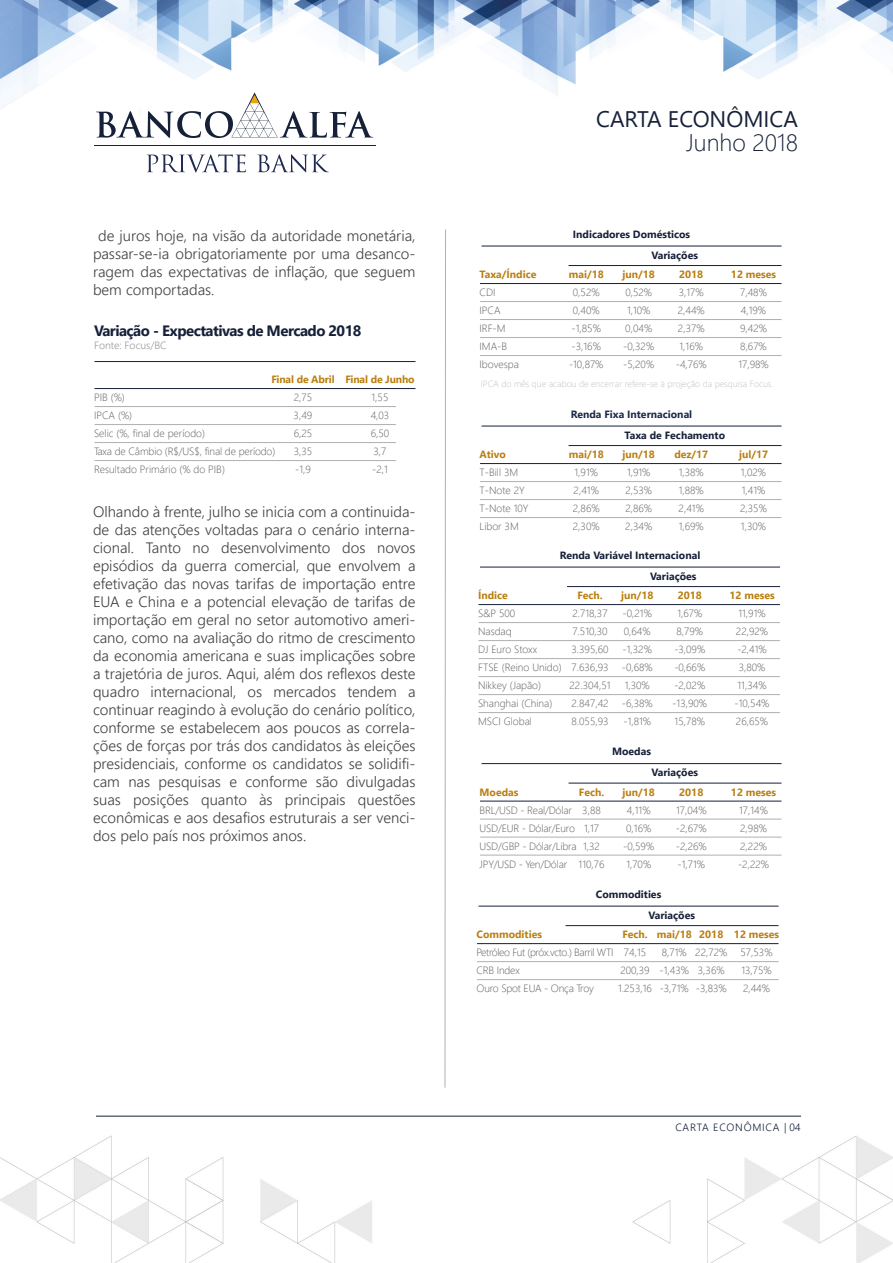
<style>
.page{position:relative;width:893px;height:1263px;background:#fff}
.page>*{position:absolute;margin:0;border:0;box-sizing:border-box;transform-origin:0 0}
.t1{font:300 24px "Segoe UI";color:#162038}
.t2{font:22.5px "Segoe UI";color:#162038}
.t3{font:300 15px/18px "Segoe UI";color:#404040;text-align:justify}
.t4{font:700 15px "Segoe UI";letter-spacing:-.035em;color:#162038}
.t5{font:300 10.5px/18px "Segoe UI";color:#5c5c60}
.t6{font:700 10.5px "Segoe UI";color:#ba7f10}
.t7{font:700 10.5px "Segoe UI";color:#162038}
.t8{font:300 10.5px/18px "Segoe UI";letter-spacing:-.035em;color:#5c5c60}
.t9{font:700 10.5px "Segoe UI";color:#1b2949}
.t10{font:300 10.5px "Segoe UI";letter-spacing:.075em;color:#162038}
.t11{font:300 10.5px "Segoe UI";color:#9d9c9c}
.t12{font:300 9px "Segoe UI";color:#c0c0c0}
</style>
<div class="page">
<img style="left:0;top:0;width:893px;height:1263px">
<hr style="left:96px;top:1116px;width:705px;height:1px;background:#162038">
<hr style="left:94px;top:146px;width:282px;height:1px;background:#162038">
<svg style="left:96px;top:92px;width:277px;height:46px"></svg>
<svg style="left:147px;top:154px;width:99px;height:19px"></svg>
<svg style="left:257px;top:154px;width:72px;height:18px"></svg>
<hr style="left:480px;top:463px;width:302px;height:1px;background:#162038">
<hr style="left:568px;top:445px;width:214px;height:1px;background:#162038">
<hr style="left:480px;top:481px;width:302px;height:1px;background:#b1b0b0">
<hr style="left:480px;top:499px;width:302px;height:1px;background:#b1b0b0">
<hr style="left:480px;top:517px;width:302px;height:1px;background:#b1b0b0">
<hr style="left:482px;top:426px;width:300px;height:1px;background:#162038">
<hr style="left:480px;top:283px;width:302px;height:1px;background:#162038">
<hr style="left:568px;top:265px;width:214px;height:1px;background:#162038">
<hr style="left:480px;top:301px;width:302px;height:1px;background:#b1b0b0">
<hr style="left:480px;top:319px;width:302px;height:1px;background:#b1b0b0">
<hr style="left:480px;top:337px;width:302px;height:1px;background:#b1b0b0">
<hr style="left:480px;top:355px;width:302px;height:1px;background:#b1b0b0">
<hr style="left:482px;top:246px;width:300px;height:1px;background:#162038">
<hr style="left:478px;top:604px;width:302px;height:1px;background:#162038">
<hr style="left:567px;top:586px;width:213px;height:1px;background:#162038">
<hr style="left:478px;top:622px;width:302px;height:1px;background:#b1b0b0">
<hr style="left:478px;top:640px;width:302px;height:1px;background:#b1b0b0">
<hr style="left:478px;top:658px;width:302px;height:1px;background:#b1b0b0">
<hr style="left:478px;top:676px;width:302px;height:1px;background:#b1b0b0">
<hr style="left:478px;top:694px;width:302px;height:1px;background:#b1b0b0">
<hr style="left:478px;top:712px;width:302px;height:1px;background:#b1b0b0">
<hr style="left:480px;top:567px;width:300px;height:1px;background:#162038">
<hr style="left:480px;top:801px;width:302px;height:1px;background:#162038">
<hr style="left:568px;top:783px;width:214px;height:1px;background:#162038">
<hr style="left:480px;top:819px;width:302px;height:1px;background:#b1b0b0">
<hr style="left:480px;top:837px;width:302px;height:1px;background:#b1b0b0">
<hr style="left:480px;top:855px;width:302px;height:1px;background:#b1b0b0">
<hr style="left:482px;top:763px;width:300px;height:1px;background:#162038">
<hr style="left:477px;top:943px;width:301px;height:1px;background:#162038">
<hr style="left:566px;top:925px;width:212px;height:1px;background:#162038">
<hr style="left:477px;top:961px;width:301px;height:1px;background:#b1b0b0">
<hr style="left:477px;top:979px;width:301px;height:1px;background:#b1b0b0">
<hr style="left:478px;top:906px;width:300px;height:1px;background:#162038">
<svg style="left:445px;top:229px;width:1px;height:859px"></svg>
<hr style="left:94px;top:388px;width:322px;height:1px;background:#162038">
<hr style="left:94px;top:406px;width:302px;height:1px;background:#b1b0b0">
<hr style="left:94px;top:424px;width:302px;height:1px;background:#b1b0b0">
<hr style="left:94px;top:442px;width:302px;height:1px;background:#b1b0b0">
<hr style="left:94px;top:460px;width:302px;height:1px;background:#b1b0b0">
<hr style="left:94px;top:361px;width:322px;height:1px;background:#162038">
<p class="t3" style="left:93px;top:225px;width:324px;text-indent:5px">de juros hoje, na visão da autoridade monetária, passar-se-ia obrigatoriamente por uma desanco&shy;ragem das expectativas de inflação, que seguem bem comportadas.</p>
<p class="t4" style="left:94px;top:317px;width:269px">Variação - Expectativas de Mercado 2018</p>
<p class="t11" style="left:94px;top:335px;width:74px">Fonte: Focus/BC</p>
<p class="t6" style="left:271px;top:370px;width:65px">Final de Abril</p>
<p class="t5" style="left:294px;top:388px;width:20px;text-align:justify">2,75<br>3,49<br>6,25<br>3,35 -1,9</p>
<p class="t5" style="left:94px;top:388px;width:183px">PIB (%)<br>IPCA (%)<br>Selic (%, final de período)<br>Taxa de Câmbio (R$/US$, final de período)<br>Resultado Primário (% do PIB)</p>
<p class="t6" style="left:345px;top:370px;width:71px">Final de Junho</p>
<p class="t5" style="left:371px;top:388px;width:20px">1,55<br>4,03<br>6,50<br>3,7 -2,1</p>
<p class="t3" style="left:93px;top:501px;width:324px">Olhando à frente, julho se inicia com a continuida&shy;de das atenções voltadas para o cenário interna&shy;cional. Tanto no desenvolvimento dos novos episódios da guerra comercial, que envolvem a efetivação das novas tarifas de importação entre EUA e China e a potencial elevação de tarifas de importação em geral no setor automotivo ameri&shy;cano, como na avaliação do ritmo de crescimento da economia americana e suas implicações sobre a trajetória de juros. Aqui, além dos reflexos deste quadro internacional, os mercados tendem a continuar reagindo à evolução do cenário político, conforme se estabelecem aos poucos as correla&shy;ções de forças por trás dos candidatos às eleições presidenciais, conforme os candidatos se solidifi&shy;cam nas pesquisas e conforme são divulgadas suas posições quanto às principais questões econômicas e aos desafios estruturais a ser venci&shy;dos pelo país nos próximos anos.</p>
<h2 class="t2" style="left:596px;top:98px;width:203px">CARTA ECONÔMICA</h2>
<h1 class="t1" style="left:686px;top:120px;width:113px">Junho 2018</h1>
<p class="t7" style="left:573px;top:224px;width:119px">Indicadores Domésticos</p>
<p class="t6" style="left:569px;top:265px;width:36px">mai/18</p>
<p class="t5" style="left:569px;top:283px;width:36px;text-align:center">0,52%<br>0,40% -1,85% -3,16% -10,87%</p>
<p class="t7" style="left:652px;top:245px;width:48px">Variações</p>
<p class="t6" style="left:480px;top:265px;width:58px">Taxa/Índice</p>
<p class="t5" style="left:480px;top:283px;width:41px">CDI<br>IPCA<br>IRF-M<br>IMA-B<br>Ibovespa</p>
<p class="t6" style="left:623px;top:265px;width:34px">jun/18</p>
<p class="t5" style="left:623px;top:283px;width:32px;text-align:center">0,52%<br>1,10%<br>0,04% -0,32% -5,20%</p>
<p class="t6" style="left:731px;top:265px;width:47px">12 meses</p>
<p class="t5" style="left:738px;top:282px;width:32px">7,48%<br>4,19%<br>9,42%<br>8,67%<br>17,98%</p>
<p class="t12" style="left:481px;top:375px;width:294px">IPCA do mês que acabou de encerrar refere-se à projeção da pesquisa Focus.</p>
<p class="t6" style="left:679px;top:265px;width:26px">2018</p>
<p class="t5" style="left:676px;top:283px;width:32px;text-align:center">3,17%<br>2,44%<br>2,37%<br>1,16% -4,76%</p>
<p class="t6" style="left:480px;top:445px;width:28px">Ativo</p>
<p class="t5" style="left:480px;top:463px;width:50px">T-Bill 3M<br>T-Note 2Y<br>T-Note 10Y<br>Libor 3M</p>
<p class="t9" style="left:571px;top:404px;width:123px">Renda Fixa Internacional</p>
<p class="t6" style="left:569px;top:445px;width:36px">mai/18</p>
<p class="t5" style="left:573px;top:463px;width:28px">1,91%<br>2,41%<br>2,86%<br>2,30%</p>
<p class="t7" style="left:624px;top:425px;width:102px">Taxa de Fechamento</p>
<p class="t6" style="left:674px;top:445px;width:35px">dez/17</p>
<p class="t5" style="left:679px;top:463px;width:27px;text-align:justify">1,38% 1,88% 2,41% 1,69%</p>
<p class="t6" style="left:623px;top:445px;width:34px">jun/18</p>
<p class="t5" style="left:625px;top:463px;width:28px">1,91%<br>2,53%<br>2,86%<br>2,34%</p>
<p class="t6" style="left:739px;top:445px;width:31px">jul/17</p>
<p class="t5" style="left:740px;top:463px;width:28px">1,02%<br>1,41%<br>2,35%<br>1,30%</p>
<p class="t7" style="left:560px;top:545px;width:142px">Renda Variável Internacional</p>
<p class="t6" style="left:577px;top:586px;width:27px">Fech.</p>
<p class="t5" style="left:569px;top:604px;width:43px">2.718,37<br>7.510,30<br>3.395,60<br>7.636,93<br>22.304,51<br>2.847,42<br>8.055,93</p>
<p class="t7" style="left:650px;top:566px;width:48px">Variações</p>
<p class="t6" style="left:478px;top:586px;width:31px">Índice</p>
<p class="t5" style="left:478px;top:604px;width:85px">S&amp;P 500<br>Nasdaq<br>DJ Euro Stoxx<br>FTSE (Reino Unido)<br>Nikkey (Japão)<br>Shanghai (China)<br>MSCI Global</p>
<p class="t6" style="left:621px;top:586px;width:34px">jun/18</p>
<p class="t5" style="left:622px;top:604px;width:32px">-0,21%<br>0,64% -1,32% -0,68%<br>1,30% -6,38% -1,81%</p>
<p class="t6" style="left:678px;top:586px;width:26px">2018</p>
<p class="t5" style="left:672px;top:603px;width:36px;text-align:center">1,67%<br>8,79% -3,09% -0,66% -2,02% -13,90%<br>15,78%</p>
<p class="t7" style="left:612px;top:742px;width:40px">Moedas</p>
<p class="t6" style="left:480px;top:782px;width:40px">Moedas</p>
<p class="t5" style="left:480px;top:800px;width:99px">BRL/USD - Real/Dólar<br>USD/EUR - Dólar/Euro<br>USD/GBP - Dólar/Libra<br>JPY/USD - Yen/Dólar</p>
<p class="t6" style="left:579px;top:782px;width:27px">Fech.</p>
<p class="t5" style="left:579px;top:800px;width:27px;text-align:center">3,88<br>1,17<br>1,32<br>110,76</p>
<p class="t7" style="left:652px;top:763px;width:48px">Variações</p>
<p class="t6" style="left:623px;top:782px;width:34px">jun/18</p>
<p class="t5" style="left:623px;top:800px;width:32px;text-align:center">4,11%<br>0,16% -0,59%<br>1,70%</p>
<p class="t6" style="left:679px;top:782px;width:26px">2018</p>
<p class="t5" style="left:676px;top:800px;width:32px;text-align:justify">17,04% -2,67% -2,26% -1,71%</p>
<p class="t6" style="left:729px;top:586px;width:47px">12 meses</p>
<p class="t5" style="left:735px;top:603px;width:36px;text-align:center">11,91%<br>22,92% -2,41%<br>3,80%<br>11,34% -10,54%<br>26,65%</p>
<p class="t6" style="left:731px;top:782px;width:47px">12 meses</p>
<p class="t5" style="left:738px;top:800px;width:32px">17,14%<br>2,98%<br>2,22% -2,22%</p>
<p class="t7" style="left:596px;top:884px;width:67px">Commodities</p>
<p class="t6" style="left:622px;top:925px;width:27px">Fech.</p>
<p class="t5" style="left:618px;top:943px;width:35px;text-align:center">74,15<br>200,39<br>1.253,16</p>
<p class="t7" style="left:649px;top:905px;width:48px">Variações</p>
<p class="t6" style="left:477px;top:925px;width:67px">Commodities</p>
<p class="t8" style="left:477px;top:943px;width:139px">Petróleo Fut (próx.vcto.) Barril WTI<br>CRB Index<br>Ouro Spot EUA - Onça Troy</p>
<p class="t6" style="left:657px;top:925px;width:36px">mai/18</p>
<p class="t5" style="left:660px;top:943px;width:31px">8,71% -1,43% -3,71%</p>
<p class="t6" style="left:699px;top:925px;width:26px">2018</p>
<p class="t5" style="left:695px;top:943px;width:34px">22,72%<br>3,36% -3,83%</p>
<p class="t6" style="left:734px;top:925px;width:47px">12 meses</p>
<p class="t5" style="left:740px;top:943px;width:34px;text-align:justify">57,53% 13,75% 2,44%</p>
<p class="t10" style="left:675px;top:1117px;width:127px">CARTA ECONÔMICA | 04</p>
</div>
